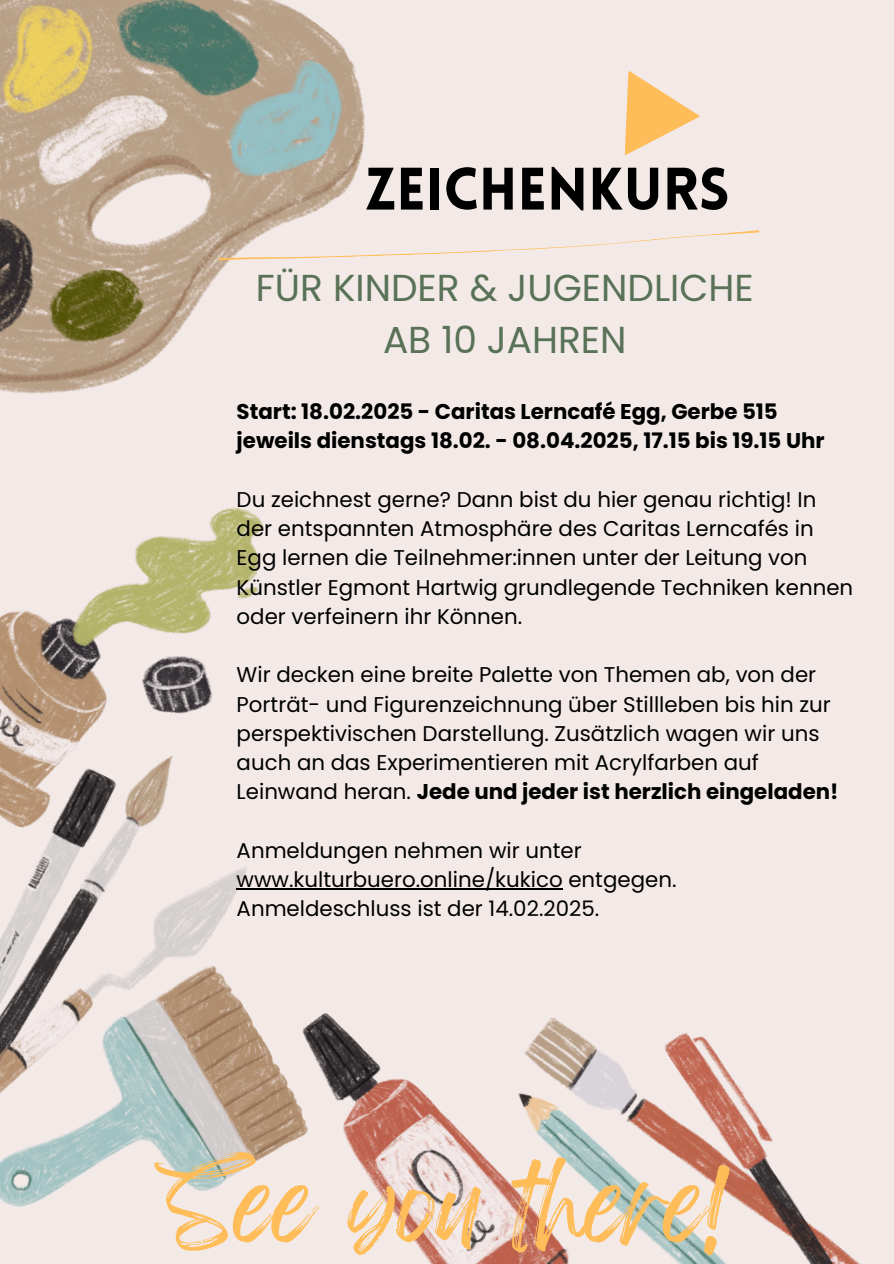
<style>
.page{position:relative;width:894px;height:1264px;background:#fff}
.page>*{position:absolute;margin:0;border:0;box-sizing:border-box;transform-origin:0 0}
.t1{font:90px "Feeling Passionate";color:#ffbd59}
.t2{font:900 58.5px "Lovelo";color:#000}
.t3{font:37.5px/51.8px "Poppins";color:#597257;text-align:center}
.t4{font:21.3px/29.2px "Poppins";color:#000}
.t5{font:700 21.3px/29.2px "Poppins";color:#000}
.s1{font-weight:700}
</style>
<div class="page">
<div style="left:0;top:0;width:893px;height:1263px;background:#f3eae8"></div>
<img style="left:0;top:507px;width:264px;height:239px">
<img style="left:0;top:0;width:365px;height:394px">
<img style="left:579px;top:1034px;width:49px;height:46px">
<img style="left:315px;top:1013px;width:264px;height:250px">
<img style="left:4px;top:1020px;width:311px;height:187px">
<img style="left:506px;top:1080px;width:156px;height:183px">
<img style="left:0;top:746px;width:173px;height:76px">
<img style="left:662px;top:1033px;width:197px;height:230px">
<img style="left:0;top:765px;width:119px;height:57px">
<img style="left:0;top:822px;width:264px;height:380px">
<svg style="left:624px;top:71px;width:75px;height:85px"></svg>
<svg style="left:218px;top:230px;width:541px;height:31px"></svg>
<hr style="left:236px;top:888px;width:326px;height:1px;background:#000">
<h2 class="t2" style="left:365px;top:166px;width:366px">ZEICHENKURS</h2>
<p class="t3" style="left:256px;top:262px;width:499px">FÜR KINDER &amp; JUGENDLICHE<br>AB 10 JAHREN</p>
<p class="t5" style="left:236px;top:397px;width:589px">Start: 18.02.2025 - Caritas Lerncafé Egg, Gerbe 515 jeweils dienstags 18.02. - 08.04.2025, 17.15 bis 19.15 Uhr</p>
<h3 class="t4" style="left:236px;top:484px;width:618px">Du zeichnest gerne? Dann bist du hier genau richtig! In der entspannten Atmosphäre des Caritas Lerncafés in Egg lernen die Teilnehmer:innen unter der Leitung von Künstler Egmont Hartwig grundlegende Techniken kennen oder verfeinern ihr Können.</h3>
<h4 class="t4" style="left:236px;top:660px;width:603px">Wir decken eine breite Palette von Themen ab, von der Porträt- und Figurenzeichnung über Stillleben bis hin zur perspektivischen Darstellung. Zusätzlich wagen wir uns auch an das Experimentieren mit Acrylfarben auf Leinwand heran. <span class="s1">Jede und jeder ist herzlich eingeladen!</span></h4>
<p class="t4" style="left:236px;top:835px;width:441px">Anmeldungen nehmen wir unter www.kulturbuero.online/kukico entgegen.</p>
<p class="t4" style="left:236px;top:894px;width:364px">Anmeldeschluss ist der 14.02.2025.</p>
<p class="t1" style="left:166px;top:1131px;width:563px">See you there!</p>
</div>
